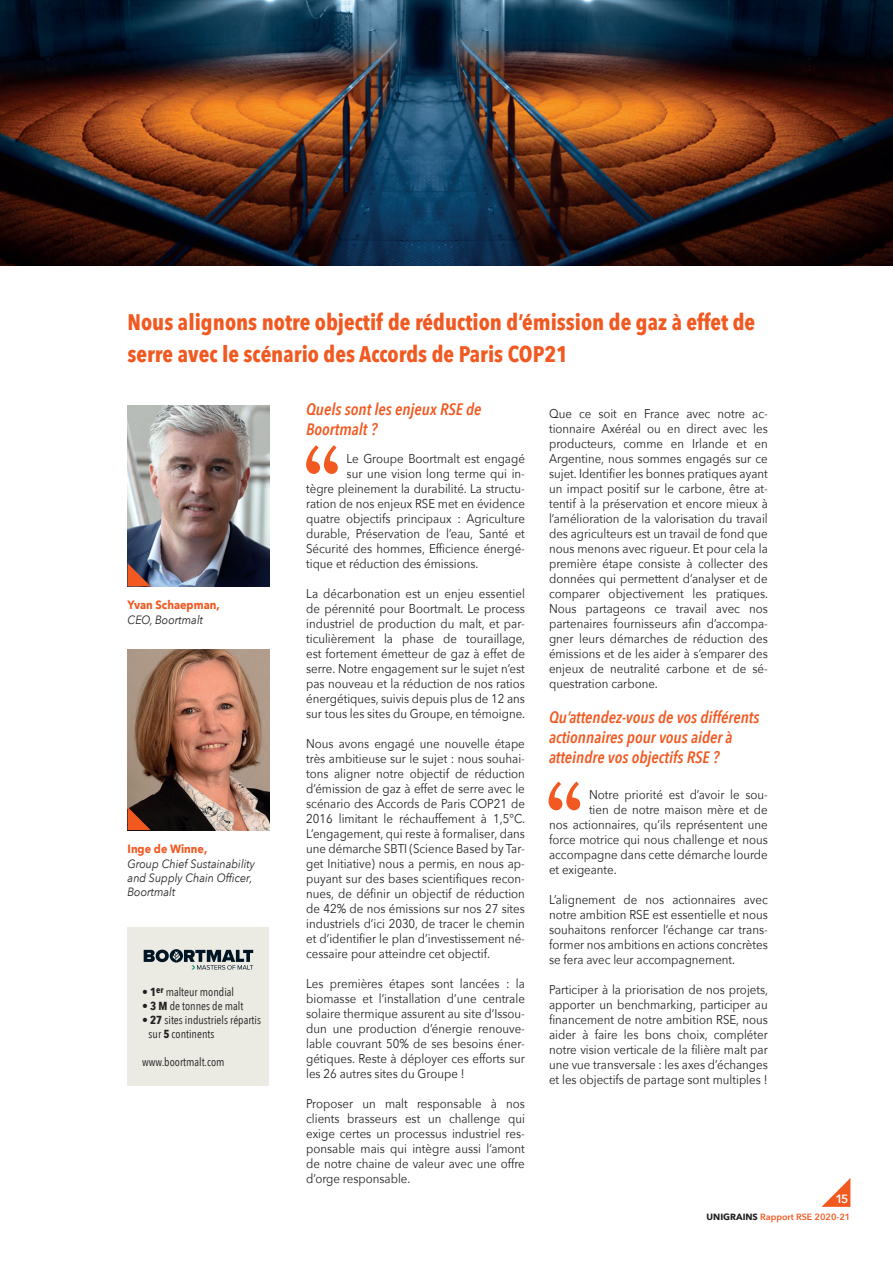
<style>
.page{position:relative;width:893px;height:1263px;background:#fff}
.page>*{position:absolute;margin:0;border:0;box-sizing:border-box;transform-origin:0 0}
.t1{font:700 22.5px/31.5px "Avenir Next Condensed";color:#f15921}
.t2{font:italic 600 16.5px/19.8px "Avenir Next Condensed";color:#f15921}
.t3{font:12.75px/15px "Avenir Next";color:#231f20;text-align:justify;scale:.9 1}
.t4{font:italic 12px/14.4px "Avenir Next";color:#231f20;scale:.9 1}
.t5{font:700 12px "Avenir Next";color:#f15921;scale:.9 1}
.t6{font:600 12px "Avenir Next";color:#fff}
.t7{font:11.7px/14px "Avenir Next Condensed";color:#231f20}
.t8{font:600 9px "Avenir Next";color:#f15921}
.s1{font-weight:700}
.s2{font-weight:700;color:#231f20}
</style>
<div class="page">
<svg style="left:821px;top:1178px;width:29px;height:29px"></svg>
<img style="left:0;top:0;width:893px;height:266px">
<img style="left:128px;top:405px;width:141px;height:181px">
<svg style="left:128px;top:563px;width:23px;height:23px"></svg>
<div style="left:128px;top:928px;width:141px;height:158px;background:#ebeae3"></div>
<svg style="left:144px;top:949px;width:109px;height:21px"></svg>
<svg style="left:306px;top:445px;width:32px;height:29px"></svg>
<img style="left:128px;top:649px;width:141px;height:181px">
<svg style="left:128px;top:807px;width:23px;height:23px"></svg>
<svg style="left:549px;top:781px;width:31px;height:29px"></svg>
<h1 class="t1" style="left:128px;top:306px;width:629px">Nous alignons notre objectif de réduction d’émission de gaz à effet de serre avec le scénario des Accords de Paris COP21</h1>
<p class="t5" style="left:128px;top:595px;width:104px">Yvan Schaepman,</p>
<p class="t4" style="left:128px;top:612px;width:85px">CEO, Boortmalt</p>
<p class="t5" style="left:128px;top:838px;width:90px">Inge de Winne,</p>
<p class="t4" style="left:128px;top:855px;width:143px">Group Chief Sustainability and Supply Chain Officer,<br>Boortmalt</p>
<p class="t7" style="left:142px;top:984px;width:94px">• <span class="s1">1</span><sup>er</sup> malteur mondial</p>
<p class="t7" style="left:142px;top:998px;width:103px">• <span class="s1">3 M</span> de tonnes de malt</p>
<p class="t7" style="left:149px;top:1012px;width:114px;text-indent:-6px">• <span class="s1">27</span> sites industriels répartis sur <span class="s1">5</span> continents</p>
<p class="t7" style="left:142px;top:1054px;width:84px">www.boortmalt.com</p>
<p class="t2" style="left:306px;top:400px;width:177px">Quels sont les enjeux RSE de<br>Boortmalt ?</p>
<p class="t3" style="left:347px;top:450px;width:200px">Le Groupe Boortmalt est engagé</p>
<p class="t3" style="left:347px;top:465px;width:200px">sur une vision long terme qui in-</p>
<p class="t3" style="left:306px;top:480px;width:245px">tègre pleinement la durabilité. La structu-</p>
<p class="t3" style="left:306px;top:495px;width:245px">ration de nos enjeux RSE met en évidence</p>
<p class="t3" style="left:306px;top:510px;width:245px">quatre objectifs principaux : Agriculture</p>
<p class="t3" style="left:306px;top:525px;width:245px">durable, Préservation de l’eau, Santé et</p>
<p class="t3" style="left:306px;top:540px;width:245px">Sécurité des hommes, Efficience énergé-</p>
<p class="t3" style="left:306px;top:555px;width:193px">tique et réduction des émissions.</p>
<p class="t3" style="left:306px;top:585px;width:245px">La décarbonation est un enjeu essentiel de pérennité pour Boortmalt. Le process industriel de production du malt, et par&shy;ticulièrement la phase de touraillage, est fortement émetteur de gaz à effet de serre. Notre engagement sur le sujet n’est pas nouveau et la réduction de nos ratios énergétiques, suivis depuis plus de 12 ans sur tous les sites du Groupe, en témoigne.</p>
<p class="t3" style="left:306px;top:735px;width:245px">Nous avons engagé une nouvelle étape très ambitieuse sur le sujet : nous souhai&shy;tons aligner notre objectif de réduction d’émission de gaz à effet de serre avec le scénario des Accords de Paris COP21 de 2016 limitant le réchauffement à 1,5°C.<br>L’engagement, qui reste à formaliser, dans une démarche SBTI (Science Based by Tar&shy;get Initiative) nous a permis, en nous ap&shy;puyant sur des bases scientifiques recon&shy;nues, de définir un objectif de réduction de 42% de nos émissions sur nos 27 sites industriels d’ici 2030, de tracer le chemin et d’identifier le plan d’investissement né&shy;cessaire pour atteindre cet objectif.</p>
<p class="t3" style="left:306px;top:975px;width:245px">Les premières étapes sont lancées : la biomasse et l’installation d’une centrale solaire thermique assurent au site d’Issou&shy;dun une production d’énergie renouve&shy;lable couvrant 50% de ses besoins éner&shy;gétiques. Reste à déployer ces efforts sur les 26 autres sites du Groupe !</p>
<p class="t3" style="left:306px;top:1095px;width:245px">Proposer un malt responsable à nos clients brasseurs est un challenge qui exige certes un processus industriel res&shy;ponsable mais qui intègre aussi l’amont de notre chaine de valeur avec une offre d’orge responsable.</p>
<p class="t3" style="left:549px;top:406px;width:245px">Que ce soit en France avec notre ac&shy;tionnaire Axéréal ou en direct avec les producteurs, comme en Irlande et en Argentine, nous sommes engagés sur ce sujet. Identifier les bonnes pratiques ayant un impact positif sur le carbone, être at&shy;tentif à la préservation et encore mieux à l’amélioration de la valorisation du travail des agriculteurs est un travail de fond que nous menons avec rigueur. Et pour cela la première étape consiste à collecter des données qui permettent d’analyser et de comparer objectivement les pratiques.<br>Nous partageons ce travail avec nos partenaires fournisseurs afin d’accompa&shy;gner leurs démarches de réduction des émissions et de les aider à s’emparer des enjeux de neutralité carbone et de sé&shy;questration carbone.</p>
<p class="t2" style="left:549px;top:707px;width:212px">Qu’attendez-vous de vos différents actionnaires pour vous aider à atteindre vos objectifs RSE ?</p>
<p class="t3" style="left:589px;top:787px;width:200px">Notre priorité est d’avoir le sou-</p>
<p class="t3" style="left:589px;top:802px;width:200px">tien de notre maison mère et de</p>
<p class="t3" style="left:549px;top:817px;width:245px">nos actionnaires, qu’ils représentent une</p>
<p class="t3" style="left:549px;top:832px;width:245px">force motrice qui nous challenge et nous</p>
<p class="t3" style="left:549px;top:847px;width:245px">accompagne dans cette démarche lourde</p>
<p class="t3" style="left:549px;top:862px;width:77px">et exigeante.</p>
<p class="t3" style="left:549px;top:892px;width:245px">L’alignement de nos actionnaires avec notre ambition RSE est essentielle et nous souhaitons renforcer l’échange car trans&shy;former nos ambitions en actions concrètes se fera avec leur accompagnement.</p>
<p class="t3" style="left:549px;top:982px;width:245px">Participer à la priorisation de nos projets, apporter un benchmarking, participer au financement de notre ambition RSE, nous aider à faire les bons choix, compléter notre vision verticale de la filière malt par une vue transversale : les axes d’échanges et les objectifs de partage sont multiples !</p>
<p class="t6" style="left:835px;top:1188px;width:14px">15</p>
<p class="t8" style="left:707px;top:1209px;width:145px"><span class="s2">UNIGRAINS</span> Rapport RSE 2020-21</p>
</div>
